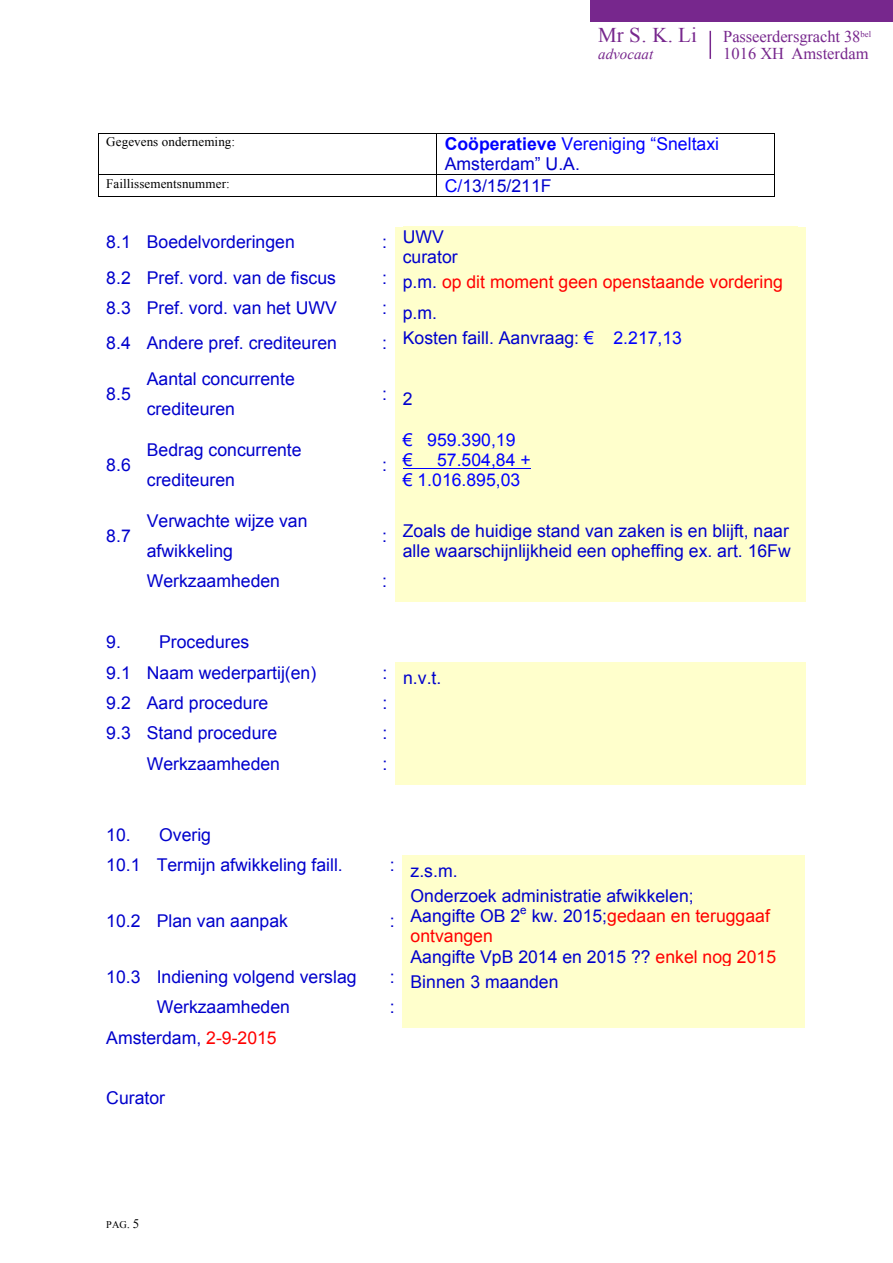
<style>
.page{position:relative;width:893px;height:1263px;background:#fff}
.page>*{position:absolute;margin:0;border:0;box-sizing:border-box;transform-origin:0 0}
.t1{font:21px "Times New Roman";color:#77278d}
.t2{font:17.7px/30.3px "Arial";color:#00c}
.t3{font:17.7px/20.1px "Arial";color:#00f}
.t4{font:17.7px "Arial";color:#f00}
.t5{font:16.5px "Times New Roman";letter-spacing:-.005em;color:#77278d}
.t6{font:italic 15px "Times New Roman";color:#77278d}
.t7{font:13.05px "Times New Roman";letter-spacing:.005em;color:#000}
.t8{font:11.7px "Arial";color:#00c}
.t9{font:10.2px "Times New Roman";color:#000}
.s1{font-weight:700}
.s2{color:#00c}
.s3{color:#00f}
.s4{color:#f00}
.s5{font-size:13.05px}
</style>
<div class="page">
<hr style="left:709px;top:31px;width:2px;height:28px;background:#77278d">
<div style="left:590px;top:0;width:303px;height:21px;background:#77278d"></div>
<hr style="left:99px;top:133px;width:337px;height:1px;background:#000">
<hr style="left:437px;top:133px;width:337px;height:1px;background:#000">
<hr style="left:98px;top:134px;width:1px;height:41px;background:#000">
<hr style="left:436px;top:134px;width:1px;height:41px;background:#000">
<hr style="left:774px;top:134px;width:1px;height:41px;background:#000">
<hr style="left:99px;top:175px;width:337px;height:1px;background:#000">
<hr style="left:437px;top:175px;width:337px;height:1px;background:#000">
<svg style="left:98px;top:175px;width:1px;height:22px"></svg>
<hr style="left:99px;top:196px;width:337px;height:1px;background:#000">
<svg style="left:436px;top:175px;width:1px;height:22px"></svg>
<hr style="left:437px;top:196px;width:337px;height:1px;background:#000">
<svg style="left:774px;top:175px;width:1px;height:22px"></svg>
<div style="left:395px;top:227px;width:410px;height:40px;background:#ffc"></div>
<div style="left:395px;top:267px;width:410px;height:31px;background:#ffc"></div>
<div style="left:395px;top:298px;width:410px;height:30px;background:#ffc"></div>
<div style="left:395px;top:328px;width:410px;height:40px;background:#ffc"></div>
<div style="left:395px;top:368px;width:410px;height:61px;background:#ffc"></div>
<div style="left:395px;top:429px;width:410px;height:82px;background:#ffc"></div>
<hr style="left:403px;top:468px;width:128px;height:1px;background:#00f">
<div style="left:395px;top:511px;width:410px;height:60px;background:#ffc"></div>
<div style="left:395px;top:571px;width:410px;height:30px;background:#ffc"></div>
<div style="left:395px;top:662px;width:410px;height:31px;background:#ffc"></div>
<div style="left:395px;top:693px;width:410px;height:30px;background:#ffc"></div>
<div style="left:395px;top:723px;width:410px;height:31px;background:#ffc"></div>
<div style="left:395px;top:754px;width:410px;height:30px;background:#ffc"></div>
<div style="left:402px;top:855px;width:403px;height:30px;background:#ffc"></div>
<div style="left:402px;top:885px;width:403px;height:81px;background:#ffc"></div>
<div style="left:402px;top:966px;width:403px;height:31px;background:#ffc"></div>
<div style="left:402px;top:997px;width:403px;height:30px;background:#ffc"></div>
<p class="t1" style="left:598px;top:21px;width:100px">Mr S. K. Li</p>
<p class="t5" style="left:723px;top:25px;width:149px">Passeerdersgracht 38<sup>bel</sup></p>
<p class="t6" style="left:598px;top:44px;width:56px">advocaat</p>
<p class="t5" style="left:723px;top:42px;width:147px">1016 XH Amsterdam</p>
<p class="t7" style="left:106px;top:133px;width:130px">Gegevens onderneming:</p>
<p class="t3" style="left:445px;top:134px;width:276px"><span class="s1">Coöperatieve</span> Vereniging “Sneltaxi<br><span class="s2">Amsterdam” U.A.</span></p>
<p class="t7" style="left:106px;top:174px;width:125px">Faillissementsnummer:</p>
<p class="t2" style="left:445px;top:170px;width:108px"><span class="s3">C/</span>13/15/211F</p>
<p class="t2" style="left:106px;top:227px;width:190px">8.1 Boedelvorderingen</p>
<p class="t2" style="left:403px;top:227px;width:56px;line-height:20.1px;text-indent:-21px">: UWV curator</p>
<p class="t2" style="left:106px;top:262px;width:231px">8.2 Pref. vord. van de fiscus</p>
<p class="t4" style="left:382px;top:271px;width:402px"><sup>:</sup> <span class="s2">p.m.</span> op dit moment geen openstaande vordering</p>
<p class="t2" style="left:106px;top:293px;width:232px">8.3 Pref. vord. van het UWV</p>
<p class="t2" style="left:382px;top:298px;width:57px">: p.m.</p>
<p class="t2" style="left:106px;top:328px;width:232px">8.4 Andere pref. crediteuren</p>
<p class="t2" style="left:382px;top:323px;width:302px">: Kosten faill. Aanvraag: <span class="s3">€ 2.217,13</span></p>
<p class="t2" style="left:106px;top:379px;width:26px">8.5</p>
<p class="t2" style="left:147px;top:363px;width:149px">Aantal concurrente crediteuren</p>
<p class="t2" style="left:382px;top:381px;width:32px">: 2</p>
<p class="t2" style="left:106px;top:450px;width:26px">8.6</p>
<p class="t2" style="left:106px;top:521px;width:26px">8.7</p>
<p class="t2" style="left:147px;top:435px;width:156px">Bedrag concurrente crediteuren</p>
<p class="t2" style="left:382px;top:450px;width:6px">:</p>
<p class="t3" style="left:403px;top:430px;width:114px">€ 959.390,19 €</p>
<p class="t3" style="left:403px;top:450px;width:129px;text-indent:34px">57.504,84 + € 1.016.895,03</p>
<p class="t2" style="left:147px;top:506px;width:162px">Verwachte wijze van afwikkeling</p>
<p class="t2" style="left:382px;top:520px;width:410px;line-height:20.4px;text-align:right">: Zoals de huidige stand van zaken is en blijft, naar alle waarschijnlijkheid een opheffing ex. art. 16Fw</p>
<p class="t2" style="left:147px;top:566px;width:135px">Werkzaamheden</p>
<p class="t2" style="left:382px;top:566px;width:6px">:</p>
<p class="t2" style="left:106px;top:627px;width:211px">9. Procedures<br>9.1 Naam wederpartij(en)</p>
<p class="t2" style="left:382px;top:662px;width:61px">: n.v.t.</p>
<p class="t2" style="left:106px;top:688px;width:164px">9.2 Aard procedure</p>
<p class="t2" style="left:382px;top:688px;width:6px">:</p>
<p class="t2" style="left:106px;top:718px;width:172px">9.3 Stand procedure</p>
<p class="t2" style="left:382px;top:718px;width:6px">:</p>
<p class="t2" style="left:147px;top:749px;width:135px">Werkzaamheden</p>
<p class="t2" style="left:382px;top:749px;width:6px">:</p>
<p class="t2" style="left:106px;top:820px;width:238px">10. Overig<br>10.1 Termijn afwikkeling faill.</p>
<p class="t2" style="left:390px;top:855px;width:69px">: z.s.m.</p>
<p class="t2" style="left:106px;top:906px;width:183px">10.2 Plan van aanpak</p>
<p class="t2" style="left:390px;top:906px;width:6px">:</p>
<p class="t2" style="left:411px;top:885px;width:285px;line-height:20.4px">Onderzoek administratie afwikkelen;<br>Aangifte OB 2</p>
<p class="t8" style="left:520px;top:902px;width:8px">e</p>
<p class="t4" style="left:532px;top:904px;width:240px"><span class="s2">kw. 2015;</span>gedaan en teruggaaf</p>
<p class="t2" style="left:411px;top:926px;width:367px;line-height:20.4px"><span class="s4">ontvangen<br></span>Aangifte VpB 2014 en 2015 ?? <span class="s4">enkel nog 2015</span></p>
<p class="t2" style="left:106px;top:961px;width:252px">10.3 Indiening volgend verslag</p>
<p class="t2" style="left:390px;top:967px;width:170px">: Binnen 3 maanden</p>
<p class="t2" style="left:157px;top:992px;width:135px">Werkzaamheden</p>
<p class="t2" style="left:390px;top:992px;width:6px">:</p>
<p class="t2" style="left:106px;top:1022px;width:172px">Amsterdam, <span class="s4">2-9-2015</span></p>
<p class="t2" style="left:106px;top:1083px;width:60px">Curator</p>
<p class="t9" style="left:106px;top:1217px;width:34px">PAG<span class="s5">. 5</span></p>
</div>
